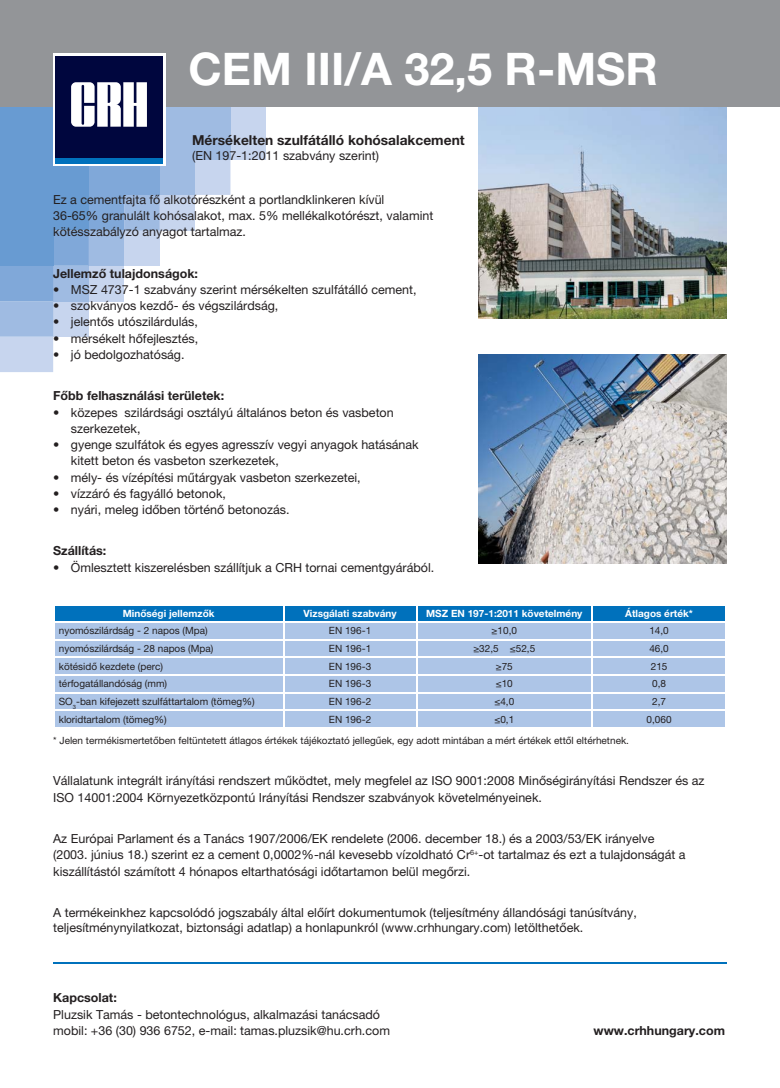
<style>
.page{position:relative;width:780px;height:1088px;background:#fff}
.page>*{position:absolute;margin:0;border:0;box-sizing:border-box;transform-origin:0 0}
.t1{font:700 45px "Helvetica Neue LT Pro";color:#fff}
.t2{font:700 13.75px "Helvetica Neue LT Pro";color:#231f20}
.t3{font:12.5px/16.2px "Helvetica Neue LT Pro";color:#231f20}
.t4{font:700 12.5px "Helvetica Neue LT Pro";color:#231f20}
.t5{font:10px "Helvetica Neue LT Pro";color:#231f20}
.t6{font:700 10px "Helvetica Neue LT Pro";color:#fff}
</style>
<div class="page">
<img style="left:478px;top:106px;width:248px;height:213px">
<div style="left:159px;top:195px;width:36px;height:35px;background:#c7d5ee"></div>
<svg style="left:195px;top:159px;width:35px;height:36px"></svg>
<div style="left:159px;top:89px;width:36px;height:106px;background:#9fbbe2"></div>
<div style="left:230px;top:89px;width:36px;height:70px;background:#c7d5ee"></div>
<div style="left:195px;top:89px;width:35px;height:70px;background:#9fbbe2"></div>
<img style="left:478px;top:354px;width:248px;height:209px">
<div style="left:0;top:0;width:780px;height:106px;background:#939598"></div>
<div style="left:53px;top:54px;width:112px;height:112px;background:#fff"></div>
<div style="left:55px;top:56px;width:108px;height:107px;background:#00063e"></div>
<svg style="left:0;top:82px;width:159px;height:290px"></svg>
<div style="left:55px;top:158px;width:108px;height:5px;background:#0071bc"></div>
<svg style="left:55px;top:606px;width:670px;height:121px;background:#9fc0e4"></svg>
<hr style="left:53px;top:962px;width:673px;height:1px;background:#0071bc">
<h1 class="t1" style="left:189px;top:53px;width:471px">CEM III/A 32,5 R-MSR</h1>
<p class="t2" style="left:192px;top:135px;width:274px">Mérsékelten szulfátálló kohósalakcement</p>
<p class="t3" style="left:192px;top:149px;width:188px">(EN 197-1:2011 szabvány szerint)</p>
<p class="t3" style="left:53px;top:193px;width:381px">Ez a cementfajta fő alkotórészként a portlandklinkeren kívül<br>36-65% granulált kohósalakot, max. 5% mellékalkotórészt, valamint kötésszabályzó anyagot tartalmaz.</p>
<p class="t4" style="left:53px;top:269px;width:146px">Jellemző tulajdonságok:</p>
<p class="t3" style="left:53px;top:283px;width:365px">• MSZ 4737-1 szabvány szerint mérsékelten szulfátálló cement,</p>
<p class="t3" style="left:53px;top:299px;width:227px">• szokványos kezdő- és végszilárdság,</p>
<p class="t3" style="left:53px;top:315px;width:146px">• jelentős utószilárdulás,</p>
<p class="t3" style="left:53px;top:332px;width:147px">• mérsékelt hőfejlesztés,</p>
<p class="t3" style="left:53px;top:348px;width:133px">• jó bedolgozhatóság.</p>
<p class="t4" style="left:53px;top:391px;width:173px">Főbb felhasználási területek:</p>
<p class="t3" style="left:71px;top:405px;width:324px;text-indent:-18px">• közepes szilárdsági osztályú általános beton és vasbeton szerkezetek,</p>
<p class="t3" style="left:71px;top:438px;width:349px;text-indent:-18px">• gyenge szulfátok és egyes agresszív vegyi anyagok hatásának kitett beton és vasbeton szerkezetek,</p>
<p class="t3" style="left:53px;top:470px;width:309px">• mély- és vízépítési műtárgyak vasbeton szerkezetei,</p>
<p class="t3" style="left:53px;top:487px;width:174px">• vízzáró és fagyálló betonok,</p>
<p class="t3" style="left:53px;top:503px;width:238px">• nyári, meleg időben történő betonozás.</p>
<p class="t4" style="left:53px;top:546px;width:55px">Szállítás:</p>
<p class="t3" style="left:53px;top:561px;width:382px">• Ömlesztett kiszerelésben szállítjuk a CRH tornai cementgyárából.</p>
<p class="t6" style="left:123px;top:610px;width:93px">Minőségi jellemzők</p>
<p class="t6" style="left:303px;top:610px;width:94px">Vizsgálati szabvány</p>
<p class="t6" style="left:426px;top:610px;width:158px">MSZ EN 197-1:2011 követelmény</p>
<p class="t6" style="left:625px;top:610px;width:69px">Átlagos érték*</p>
<p class="t5" style="left:59px;top:627px;width:150px">nyomószilárdság - 2 napos (Mpa)</p>
<p class="t5" style="left:329px;top:627px;width:44px">EN 196-1</p>
<p class="t5" style="left:491px;top:627px;width:27px">≥10,0</p>
<p class="t5" style="left:649px;top:627px;width:21px">14,0</p>
<p class="t5" style="left:59px;top:645px;width:156px">nyomószilárdság - 28 napos (Mpa)</p>
<p class="t5" style="left:329px;top:645px;width:44px">EN 196-1</p>
<p class="t5" style="left:473px;top:645px;width:63px">≥32,5 ≤52,5</p>
<p class="t5" style="left:649px;top:645px;width:21px">46,0</p>
<p class="t5" style="left:59px;top:663px;width:106px">kötésidő kezdete (perc)</p>
<p class="t5" style="left:329px;top:663px;width:44px">EN 196-3</p>
<p class="t5" style="left:496px;top:663px;width:19px">≥75</p>
<p class="t5" style="left:650px;top:663px;width:18px">215</p>
<p class="t5" style="left:59px;top:680px;width:110px">térfogatállandóság (mm)</p>
<p class="t5" style="left:329px;top:680px;width:44px">EN 196-3</p>
<p class="t5" style="left:496px;top:680px;width:19px">≤10</p>
<p class="t5" style="left:652px;top:680px;width:15px">0,8</p>
<p class="t5" style="left:59px;top:698px;width:197px">SO<sub>3</sub>-ban kifejezett szulfáttartalom (tömeg%)</p>
<p class="t5" style="left:329px;top:698px;width:44px">EN 196-2</p>
<p class="t5" style="left:494px;top:698px;width:21px">≤4,0</p>
<p class="t5" style="left:652px;top:698px;width:15px">2,7</p>
<p class="t5" style="left:59px;top:715px;width:109px">kloridtartalom (tömeg%)</p>
<p class="t5" style="left:329px;top:715px;width:44px">EN 196-2</p>
<p class="t5" style="left:494px;top:715px;width:21px">≤0,1</p>
<p class="t5" style="left:646px;top:715px;width:27px">0,060</p>
<p class="t5" style="left:53px;top:737px;width:577px">* Jelen termékismertetőben feltüntetett átlagos értékek tájékoztató jellegűek, egy adott mintában a mért értékek ettől eltérhetnek.</p>
<p class="t3" style="left:53px;top:774px;width:652px">Vállalatunk integrált irányítási rendszert működtet, mely megfelel az ISO 9001:2008 Minőségirányítási Rendszer és az<br>ISO 14001:2004 Környezetközpontú Irányítási Rendszer szabványok követelményeinek.</p>
<p class="t3" style="left:53px;top:832px;width:634px">Az Európai Parlament és a Tanács 1907/2006/EK rendelete (2006. december 18.) és a 2003/53/EK irányelve (2003. június 18.) szerint ez a cement 0,0002%-nál kevesebb vízoldható Cr<sup>6+</sup>-ot tartalmaz és ezt a tulajdonságát a kiszállítástól számított 4 hónapos eltarthatósági időtartamon belül megőrzi.</p>
<p class="t3" style="left:53px;top:906px;width:585px;line-height:15px">A termékeinkhez kapcsolódó jogszabály által előírt dokumentumok (teljesítmény állandósági tanúsítvány, teljesítménynyilatkozat, biztonsági adatlap) a honlapunkról (www.crhhungary.com) letölthetőek.</p>
<p class="t4" style="left:53px;top:993px;width:65px">Kapcsolat:</p>
<p class="t3" style="left:53px;top:1007px;width:338px">Pluzsik Tamás - betontechnológus, alkalmazási tanácsadó mobil: +36 (30) 936 6752, e-mail: tamas.pluzsik@hu.crh.com</p>
<p class="t4" style="left:593px;top:1026px;width:133px">www.crhhungary.com</p>
</div>
